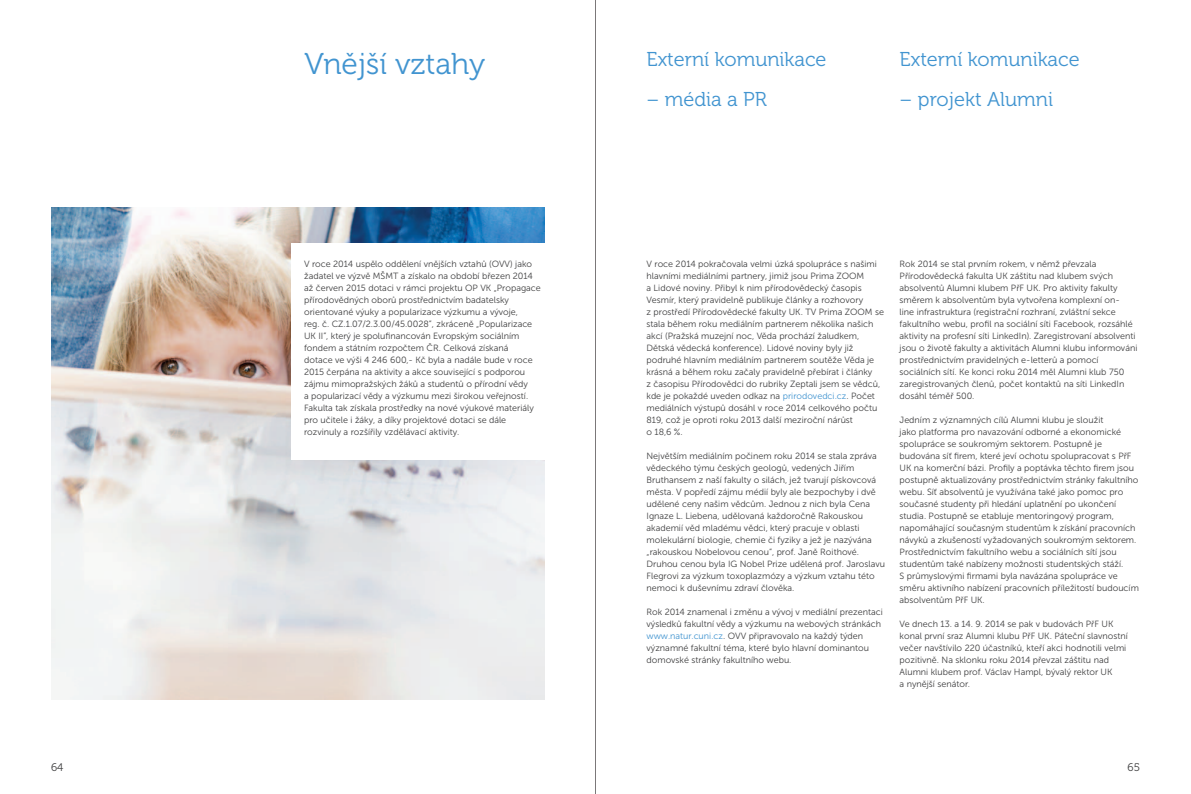
<style>
.page{position:relative;width:1191px;height:794px;background:#fff}
.page>*{position:absolute;margin:0;border:0;box-sizing:border-box;transform-origin:0 0}
.t1{font:30px "Museo 300";color:#4194d0}
.t2{font:20px "Museo 300";color:#4194d0}
.t3{font:11px "Museo 300";color:#3e3e3f}
.t4{font:9px/12px "Museo Sans 300";color:#3e3e3f}
.s1{color:#4194d0}
</style>
<div class="page">
<img style="left:51px;top:207px;width:493px;height:492px">
<div style="left:291px;top:243px;width:270px;height:216px;background:#fff"></div>
<hr style="left:595px;top:0;width:1px;height:794px;background:#231f20">
<h1 class="t1" style="left:304px;top:47px;width:182px">Vnější vztahy</h1>
<p class="t4" style="left:304px;top:258px;width:238px">V roce 2014 uspělo oddělení vnějších vztahů (OVV) jako žadatel ve výzvě MŠMT a získalo na období březen 2014 až červen 2015 dotaci v rámci projektu OP VK „Propagace přírodovědných oborů prostřednictvím badatelsky orientované výuky a popularizace výzkumu a vývoje,<br>reg. č. CZ.1.07/2.3.00/45.0028”, zkráceně „Popularizace UK II”, který je spolufinancován Evropským sociálním fondem a státním rozpočtem ČR. Celková získaná<br>dotace ve výši 4 246 600,- Kč byla a nadále bude v roce 2015 čerpána na aktivity a akce související s podporou zájmu mimopražských žáků a studentů o přírodní vědy<br>a popularizací vědy a výzkumu mezi širokou veřejností.<br>Fakulta tak získala prostředky na nové výukové materiály pro učitele i žáky, a díky projektové dotaci se dále rozvinuly a rozšířily vzdělávací aktivity.</p>
<h2 class="t2" style="left:646px;top:48px;width:181px">Externí komunikace</h2>
<h2 class="t2" style="left:646px;top:88px;width:122px">– média a PR</h2>
<h2 class="t2" style="left:899px;top:48px;width:181px">Externí komunikace</h2>
<h2 class="t2" style="left:899px;top:88px;width:155px">– projekt Alumni</h2>
<p class="t4" style="left:646px;top:258px;width:239px">V roce 2014 pokračovala velmi úzká spolupráce s našimi hlavními mediálními partnery, jimiž jsou Prima ZOOM<br>a Lidové noviny. Přibyl k nim přírodovědecký časopis Vesmír, který pravidelně publikuje články a rozhovory<br>z prostředí Přírodovědecké fakulty UK. TV Prima ZOOM se stala během roku mediálním partnerem několika našich akcí (Pražská muzejní noc, Věda prochází žaludkem, Dětská vědecká konference). Lidové noviny byly již podruhé hlavním mediálním partnerem soutěže Věda je krásná a během roku začaly pravidelně přebírat i články<br>z časopisu Přírodovědci do rubriky Zeptali jsem se vědců, kde je pokaždé uveden odkaz na <span class="s1">prirodovedci.cz</span>. Počet mediálních výstupů dosáhl v roce 2014 celkového počtu 819, což je oproti roku 2013 další meziroční nárůst<br>o 18,6 %.</p>
<p class="t4" style="left:646px;top:450px;width:240px">Největším mediálním počinem roku 2014 se stala zpráva vědeckého týmu českých geologů, vedených Jiřím Bruthansem z naší fakulty o silách, jež tvarují pískovcová města. V popředí zájmu médií byly ale bezpochyby i dvě udělené ceny našim vědcům. Jednou z nich byla Cena Ignaze L. Liebena, udělovaná každoročně Rakouskou akademií věd mladému vědci, který pracuje v oblasti molekulární biologie, chemie či fyziky a jež je nazývána „rakouskou Nobelovou cenou“, prof. Janě Roithové.<br>Druhou cenou byla IG Nobel Prize udělená prof. Jaroslavu Flegrovi za výzkum toxoplazmózy a výzkum vztahu této nemoci k duševnímu zdraví člověka.</p>
<p class="t4" style="left:646px;top:606px;width:238px">Rok 2014 znamenal i změnu a vývoj v mediální prezentaci výsledků fakultní vědy a výzkumu na webových stránkách <span class="s1">www.natur.cuni.cz</span>. OVV připravovalo na každý týden významné fakultní téma, které bylo hlavní dominantou domovské stránky fakultního webu.</p>
<p class="t4" style="left:899px;top:258px;width:239px">Rok 2014 se stal prvním rokem, v němž převzala Přírodovědecká fakulta UK záštitu nad klubem svých absolventů Alumni klubem PřF UK. Pro aktivity fakulty směrem k absolventům byla vytvořena komplexní on-<br>line infrastruktura (registrační rozhraní, zvláštní sekce fakultního webu, profil na sociální síti Facebook, rozsáhlé aktivity na profesní síti LinkedIn). Zaregistrovaní absolventi jsou o životě fakulty a aktivitách Alumni klubu informováni prostřednictvím pravidelných e-letterů a pomocí sociálních sítí. Ke konci roku 2014 měl Alumni klub 750 zaregistrovaných členů, počet kontaktů na síti LinkedIn dosáhl téměř 500.</p>
<p class="t4" style="left:899px;top:414px;width:241px">Jedním z významných cílů Alumni klubu je sloužit<br>jako platforma pro navazování odborné a ekonomické spolupráce se soukromým sektorem. Postupně je budována síť firem, které jeví ochotu spolupracovat s PřF UK na komerční bázi. Profily a poptávka těchto firem jsou postupně aktualizovány prostřednictvím stránky fakultního webu. Síť absolventů je využívána také jako pomoc pro současné studenty při hledání uplatnění po ukončení studia. Postupně se etabluje mentoringový program, napomáhající současným studentům k získání pracovních návyků a zkušeností vyžadovaných soukromým sektorem.<br>Prostřednictvím fakultního webu a sociálních sítí jsou studentům také nabízeny možnosti studentských stáží.<br>S průmyslovými firmami byla navázána spolupráce ve směru aktivního nabízení pracovních příležitostí budoucím absolventům PřF UK.</p>
<p class="t4" style="left:899px;top:618px;width:230px">Ve dnech 13. a 14. 9. 2014 se pak v budovách PřF UK konal první sraz Alumni klubu PřF UK. Páteční slavnostní večer navštívilo 220 účastníků, kteří akci hodnotili velmi pozitivně. Na sklonku roku 2014 převzal záštitu nad Alumni klubem prof. Václav Hampl, bývalý rektor UK<br>a nynější senátor.</p>
<p class="t3" style="left:51px;top:761px;width:14px">64</p>
<p class="t3" style="left:1127px;top:761px;width:14px">65</p>
</div>
